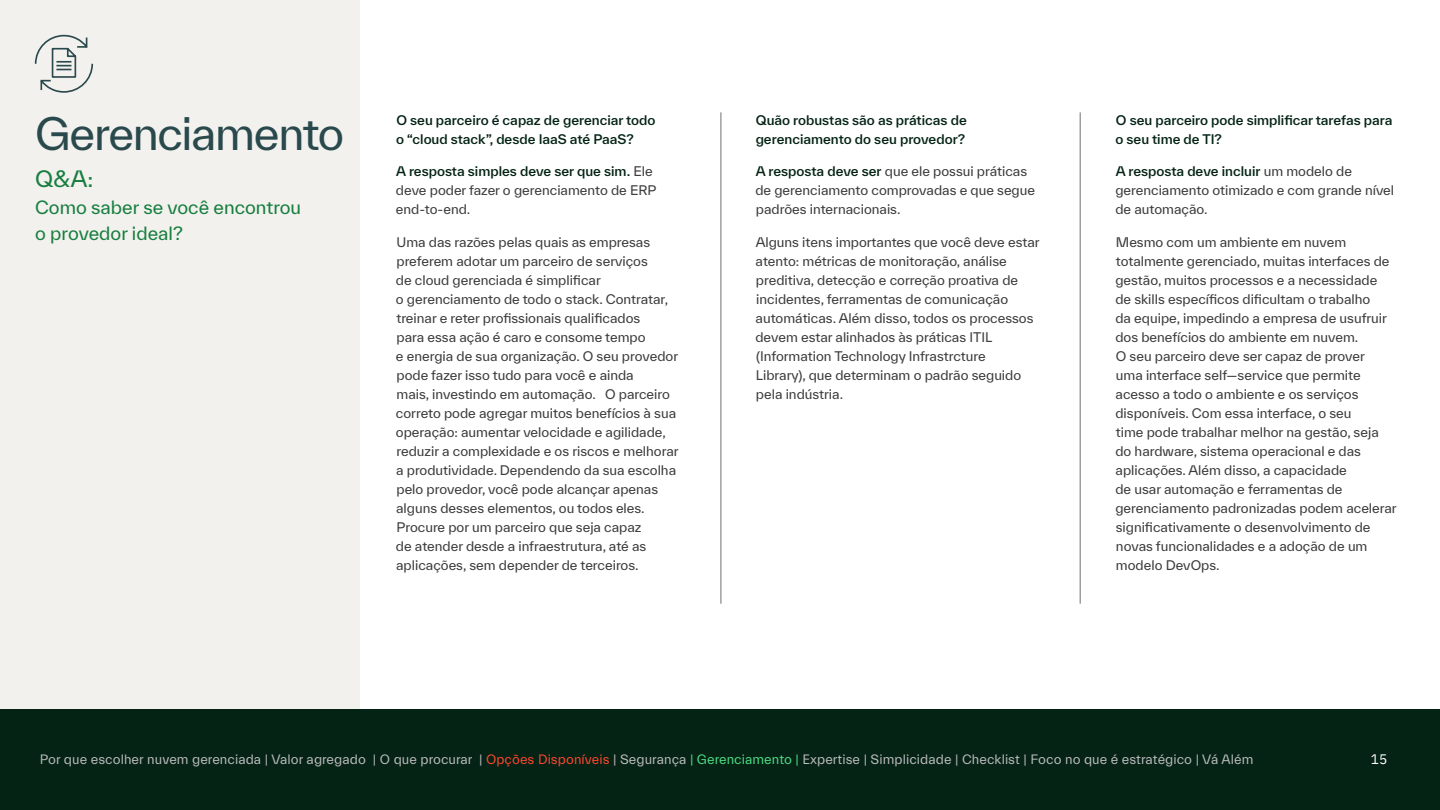
<style>
.page{position:relative;width:1440px;height:810px;background:#fff}
.page>*{position:absolute;margin:0;border:0;box-sizing:border-box;transform-origin:0 0}
.t1{font:43.35px "TWK Everett";letter-spacing:-.03em;color:#2a494c}
.t2{font:21.9px "TWK Everett";color:#187e3f}
.t3{font:17.7px/25.5px "TWK Everett";color:#187e3f}
.t4{font:13.8px "Everett";letter-spacing:.005em;color:#bbb}
.t5{font:13.65px "IBM Plex Sans";color:#fff}
.t6{font:12.9px/19px "TWK Everett";color:#3d3c3c}
.t7{font:500 12.9px/19px "TWK Everett";color:#042315}
.s1{font-weight:500;color:#042315}
.s2{color:#ff462d}
.s3{color:#4cdd84}
</style>
<div class="page">
<div style="left:0;top:0;width:360px;height:710px;background:#f2f1ee"></div>
<div style="left:0;top:710px;width:1440px;height:100px;background:#042315"></div>
<hr style="left:720px;top:112px;width:1px;height:492px;background:#6f6f6f">
<hr style="left:1080px;top:112px;width:1px;height:492px;background:#6f6f6f">
<svg style="left:34px;top:34px;width:60px;height:59px"></svg>
<h1 class="t1" style="left:35px;top:103px;width:311px">Gerenciamento</h1>
<h2 class="t2" style="left:35px;top:163px;width:60px">Q&amp;A:</h2>
<h3 class="t3" style="left:35px;top:194px;width:267px">Como saber se você encontrou o provedor ideal?</h3>
<p class="t7" style="left:396px;top:110px;width:261px">O seu parceiro é capaz de gerenciar todo o “cloud stack”, desde IaaS até PaaS?</p>
<p class="t6" style="left:396px;top:162px;width:262px"><span class="s1">A resposta simples deve ser que sim.</span> Ele deve poder fazer o gerenciamento de ERP end-to-end.</p>
<p class="t6" style="left:396px;top:232px;width:284px">Uma das razões pelas quais as empresas preferem adotar um parceiro de serviços<br>de cloud gerenciada é simplificar<br>o gerenciamento de todo o stack. Contratar, treinar e reter profissionais qualificados<br>para essa ação é caro e consome tempo<br>e energia de sua organização. O seu provedor pode fazer isso tudo para você e ainda<br>mais, investindo em automação. O parceiro correto pode agregar muitos benefícios à sua operação: aumentar velocidade e agilidade, reduzir a complexidade e os riscos e melhorar a produtividade. Dependendo da sua escolha pelo provedor, você pode alcançar apenas alguns desses elementos, ou todos eles.<br>Procure por um parceiro que seja capaz<br>de atender desde a infraestrutura, até as aplicações, sem depender de terceiros.</p>
<p class="t7" style="left:756px;top:110px;width:213px">Quão robustas são as práticas de gerenciamento do seu provedor?</p>
<p class="t6" style="left:755px;top:162px;width:281px"><span class="s1">A resposta deve ser</span> que ele possui práticas de gerenciamento comprovadas e que segue padrões internacionais.</p>
<p class="t6" style="left:755px;top:232px;width:286px">Alguns itens importantes que você deve estar atento: métricas de monitoração, análise preditiva, detecção e correção proativa de incidentes, ferramentas de comunicação automáticas. Além disso, todos os processos devem estar alinhados às práticas ITIL (Information Technology Infrastrcture<br>Library), que determinam o padrão seguido pela indústria.</p>
<p class="t7" style="left:1115px;top:110px;width:278px">O seu parceiro pode simplificar tarefas para o seu time de TI?</p>
<p class="t6" style="left:1115px;top:162px;width:280px"><span class="s1">A resposta deve incluir</span> um modelo de gerenciamento otimizado e com grande nível de automação.</p>
<p class="t6" style="left:1115px;top:232px;width:283px">Mesmo com um ambiente em nuvem totalmente gerenciado, muitas interfaces de gestão, muitos processos e a necessidade<br>de skills específicos dificultam o trabalho<br>da equipe, impedindo a empresa de usufruir dos benefícios do ambiente em nuvem.<br>O seu parceiro deve ser capaz de prover<br>uma interface self—service que permite acesso a todo o ambiente e os serviços disponíveis. Com essa interface, o seu<br>time pode trabalhar melhor na gestão, seja do hardware, sistema operacional e das aplicações. Além disso, a capacidade<br>de usar automação e ferramentas de gerenciamento padronizadas podem acelerar significativamente o desenvolvimento de novas funcionalidades e a adoção de um modelo DevOps.</p>
<p class="t4" style="left:40px;top:752px;width:1215px">Por que escolher nuvem gerenciada | Valor agregado | O que procurar | <span class="s2">Opções Disponíveis</span> | Segurança <span class="s3">| Gerenciamento |</span> Expertise | Simplicidade | Checklist | Foco no que é estratégico | Vá Além</p>
<p class="t5" style="left:1370px;top:749px;width:18px">15</p>
</div>
